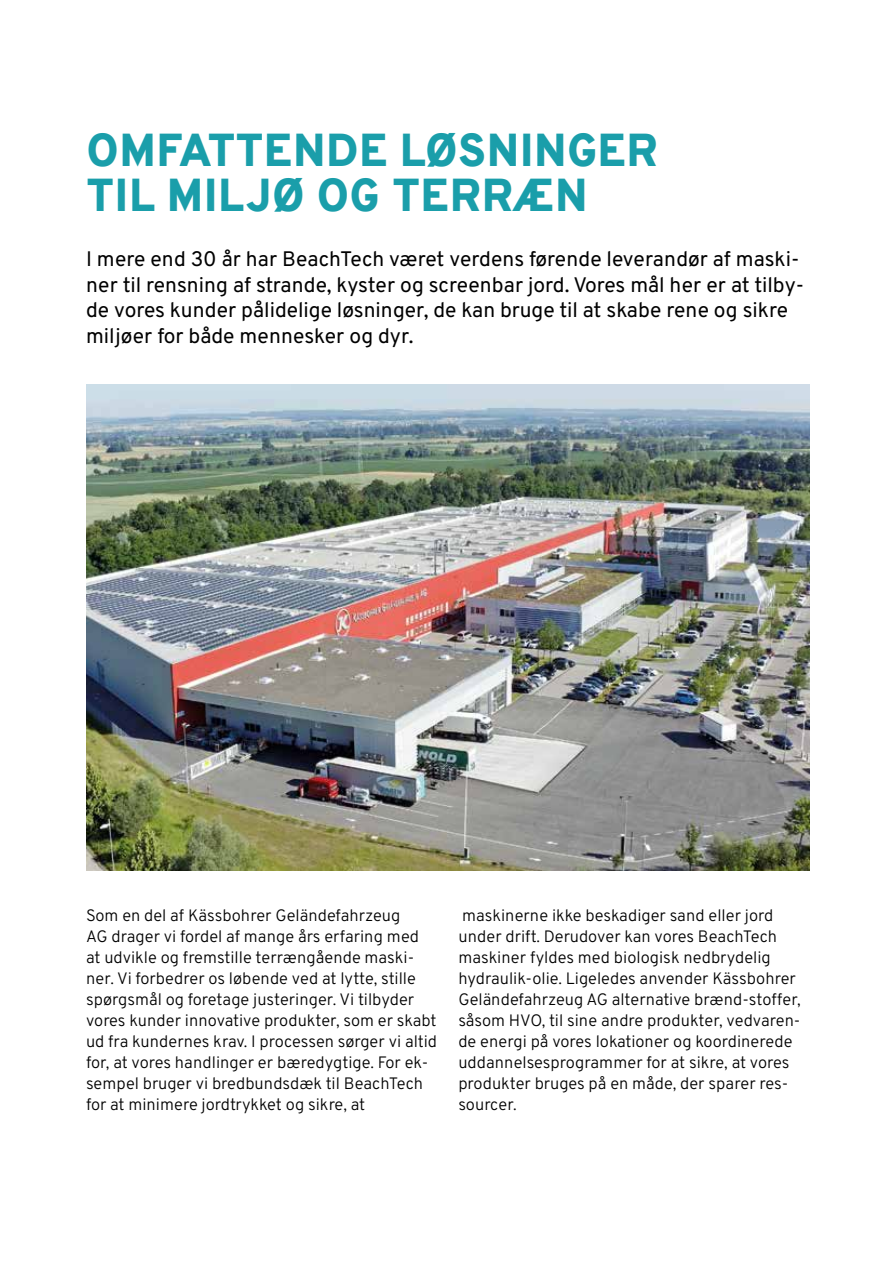
<style>
.page{position:relative;width:893px;height:1263px;background:#fff}
.page>*{position:absolute;margin:0;border:0;box-sizing:border-box;transform-origin:0 0}
.t1{font:900 45px/45px "Overpass";letter-spacing:.01em;color:#1a9eaa}
.t2{font:21px/25.5px "Overpass";color:#000}
.t3{font:16.5px/21px "Overpass";color:#000}
</style>
<div class="page">
<img style="left:86px;top:384px;width:723px;height:486px">
<h1 class="t1" style="left:87px;top:128px;width:573px">OMFATTENDE LØSNINGER<br>TIL MILJØ OG TERRÆN</h1>
<p class="t2" style="left:86px;top:245px;width:719px">I mere end 30 år har BeachTech været verdens førende leverandør af maski&shy;ner til rensning af strande, kyster og screenbar jord. Vores mål her er at tilby&shy;de vores kunder pålidelige løsninger, de kan bruge til at skabe rene og sikre miljøer for både mennesker og dyr.</p>
<p class="t3" style="left:86px;top:904px;width:352px">Som en del af Kässbohrer Geländefahrzeug<br>AG drager vi fordel af mange års erfaring med at udvikle og fremstille terrængående maski&shy;ner. Vi forbedrer os løbende ved at lytte, stille spørgsmål og foretage justeringer. Vi tilbyder vores kunder innovative produkter, som er skabt ud fra kundernes krav. I processen sørger vi altid for, at vores handlinger er bæredygtige. For ek&shy;sempel bruger vi bredbundsdæk til BeachTech for at minimere jordtrykket og sikre, at</p>
<p class="t3" style="left:458px;top:904px;width:344px">maskinerne ikke beskadiger sand eller jord under drift. Derudover kan vores BeachTech maskiner fyldes med biologisk nedbrydelig hydraulik-olie. Ligeledes anvender Kässbohrer Geländefahrzeug AG alternative brænd-stoffer, såsom HVO, til sine andre produkter, vedvaren&shy;de energi på vores lokationer og koordinerede uddannelsesprogrammer for at sikre, at vores produkter bruges på en måde, der sparer res&shy;sourcer.</p>
</div>
